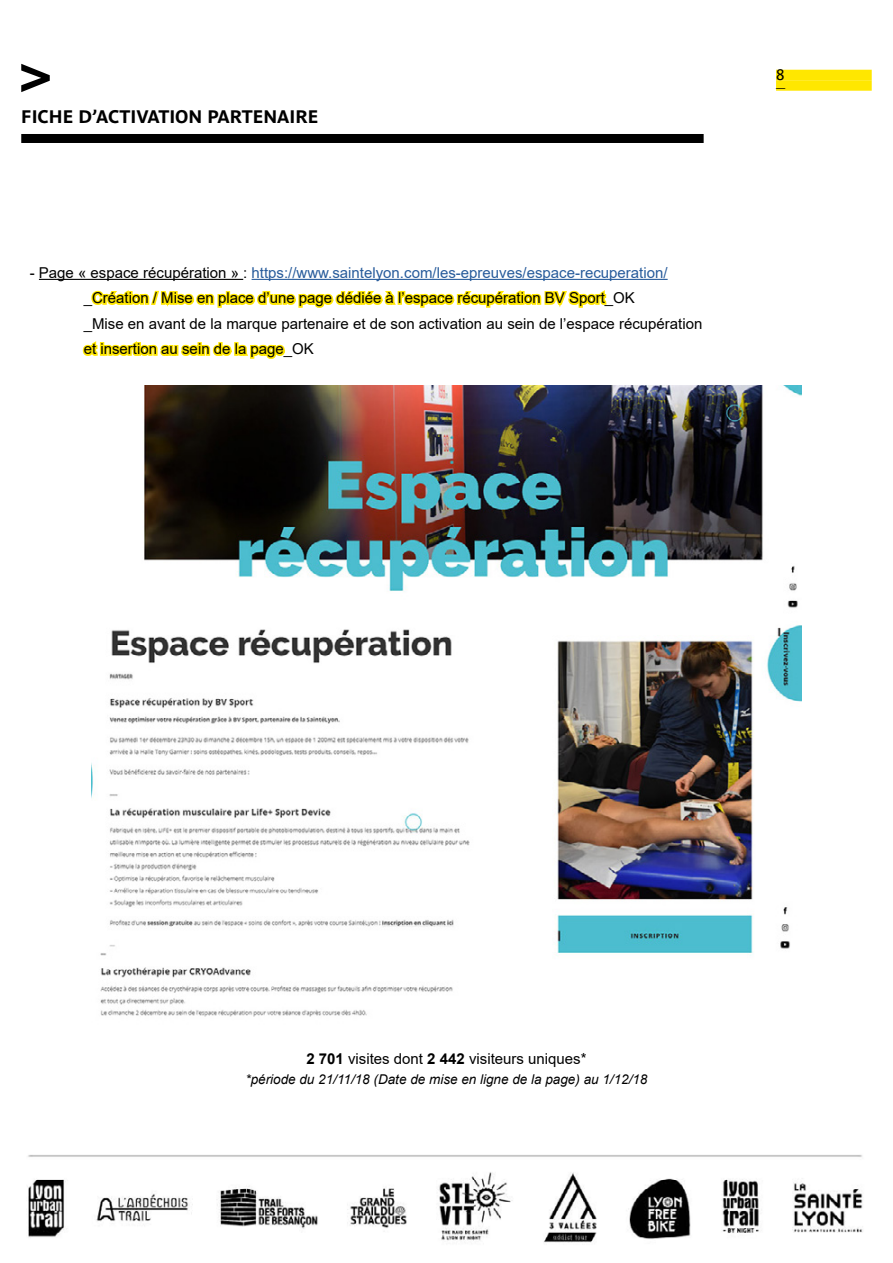
<style>
.page{position:relative;width:893px;height:1263px;background:#fff}
.page>*{position:absolute;margin:0;border:0;box-sizing:border-box;transform-origin:0 0}
.t1{font:700 18px "Parisine Pro";color:#000}
.t2{font:15px/25.5px "Arial";color:#000}
.t3{font:15px "Parisine Pro";color:#000}
.t4{font:italic 13.5px "Arial";color:#000}
.t5{font:9px "Parisine Pro";color:#000}
.s1{color:#275b9b}
.s2{font-weight:700}
</style>
<div class="page">
<div style="left:776px;top:70px;width:96px;height:10px;background:#ffe700"></div>
<div style="left:776px;top:80px;width:96px;height:11px;background:#ffe700"></div>
<div style="left:21px;top:134px;width:683px;height:9px;background:#000"></div>
<svg style="left:21px;top:64px;width:29px;height:28px"></svg>
<img style="left:27px;top:1155px;width:836px;height:88px">
<img style="left:92px;top:386px;width:709px;height:631px">
<hr style="left:39px;top:279px;width:204px;height:1px;background:#000">
<hr style="left:252px;top:279px;width:416px;height:1px;background:#275b9b">
<svg style="left:89px;top:278px;width:519px;height:30px"></svg>
<svg style="left:82px;top:341px;width:204px;height:18px"></svg>
<p class="t1" style="left:21px;top:103px;width:299px">FICHE D’ACTIVATION PARTENAIRE</p>
<p class="t2" style="left:84px;top:260px;width:620px;text-indent:-54px">- Page « espace récupération » : <span class="s1">https://www.saintelyon.com/les-epreuves/espace-recuperation/ </span>_Création / Mise en place d’une page dédiée à l’espace récupération BV Sport_OK<br>_Mise en avant de la marque partenaire et de son activation au sein de l’espace récupération et insertion au sein de la page_OK</p>
<p class="t3" style="left:776px;top:64px;width:10px">8</p>
<p class="t5" style="left:776px;top:81px;width:11px">—</p>
<p class="t2" style="left:306px;top:1046px;width:282px"><span class="s2">2 701</span> visites dont <span class="s2">2 442</span> visiteurs uniques*</p>
<p class="t4" style="left:245px;top:1070px;width:404px">*période du 21/11/18 (Date de mise en ligne de la page) au 1/12/18</p>
</div>
